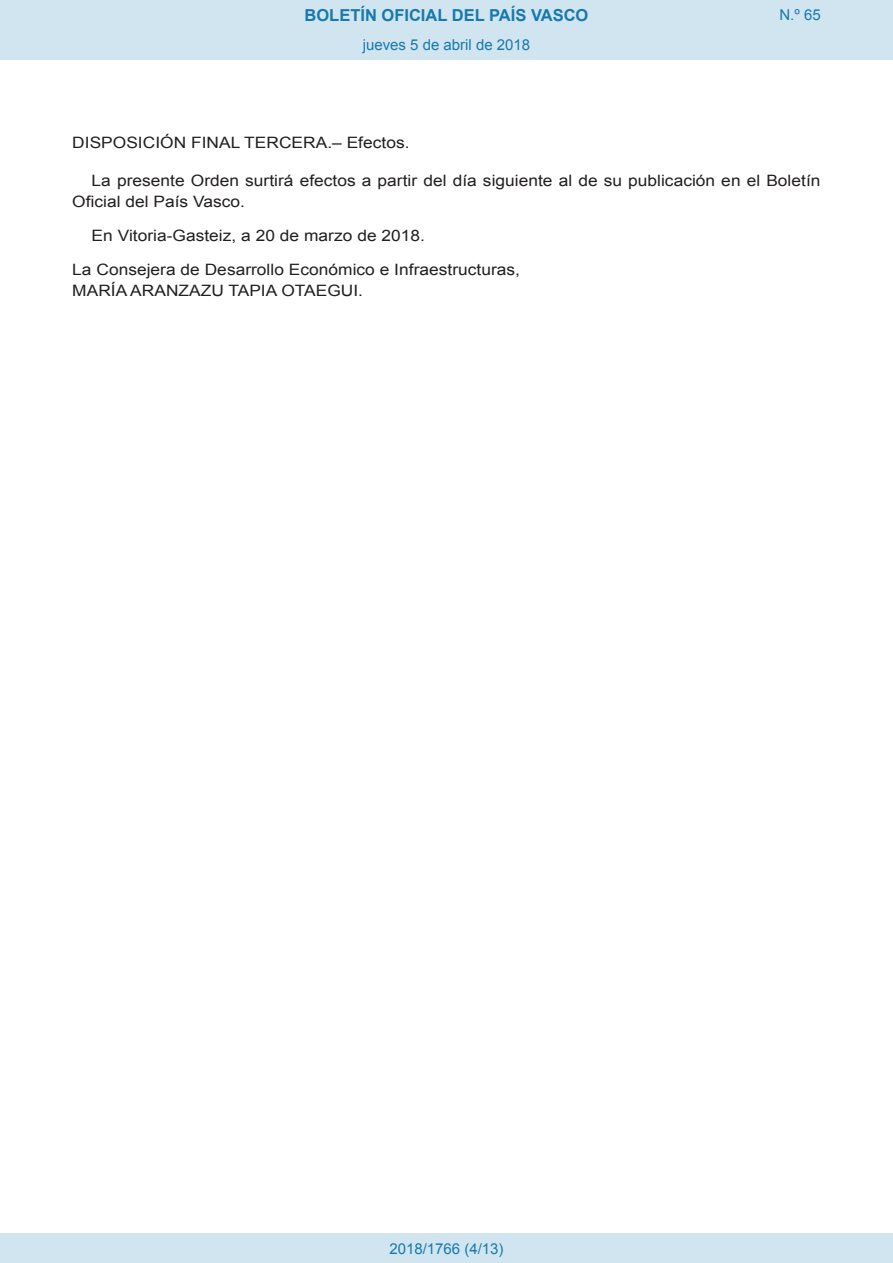
<style>
.page{position:relative;width:893px;height:1263px;background:#fff}
.page>*{position:absolute;margin:0;border:0;box-sizing:border-box;transform-origin:0 0}
.t1{font:700 16.5px "Arial";color:#1879ad}
.BOPVDetalle{font:15.6px/21px "Arial";color:#231f20;scale:1.11 1}
.BOPVFirmaPuesto{font:15.6px "Arial";color:#231f20;scale:1.11 1}
.BOPVFirmaLugFec{font:15.6px "Arial";color:#231f20;scale:1.11 1}
.BOPVDisposicionTitul{font:15.6px "Arial";color:#231f20;scale:1.11 1}
.BOPVFirmaNombre{font:15.6px "Arial";color:#231f20;scale:1.11 1}
.Paginacion_Centro{font:15px "Arial";color:#1879ad}
</style>
<div class="page">
<div style="left:0;top:0;width:893px;height:60px;background:#d0e5f0"></div>
<div style="left:0;top:1233px;width:893px;height:30px;background:#d0e5f0"></div>
<p class="t1" style="left:305px;top:4px;width:285px">BOLETÍN OFICIAL DEL PAÍS VASCO</p>
<p class="Paginacion_Centro" style="left:363px;top:35px;width:169px">jueves 5 de abril de 2018</p>
<p class="Paginacion_Centro" style="left:779px;top:5px;width:43px">N.º 65</p>
<p class="BOPVDisposicionTitul" style="left:72px;top:132px;width:305px">DISPOSICIÓN FINAL TERCERA.– Efectos.</p>
<p class="BOPVDetalle" style="left:72px;top:170px;width:676px;text-indent:19px">La presente Orden surtirá efectos a partir del día siguiente al de su publicación en el Boletín<br>Oficial del País Vasco.</p>
<p class="BOPVFirmaLugFec" style="left:92px;top:225px;width:302px">En Vitoria-Gasteiz, a 20 de marzo de 2018.</p>
<p class="BOPVFirmaPuesto" style="left:72px;top:259px;width:405px">La Consejera de Desarrollo Económico e Infraestructuras,</p>
<p class="BOPVFirmaNombre" style="left:72px;top:280px;width:263px">MARÍA ARANZAZU TAPIA OTAEGUI.</p>
<p class="Paginacion_Centro" style="left:389px;top:1238px;width:116px">2018/1766 (4/13)</p>
</div>
